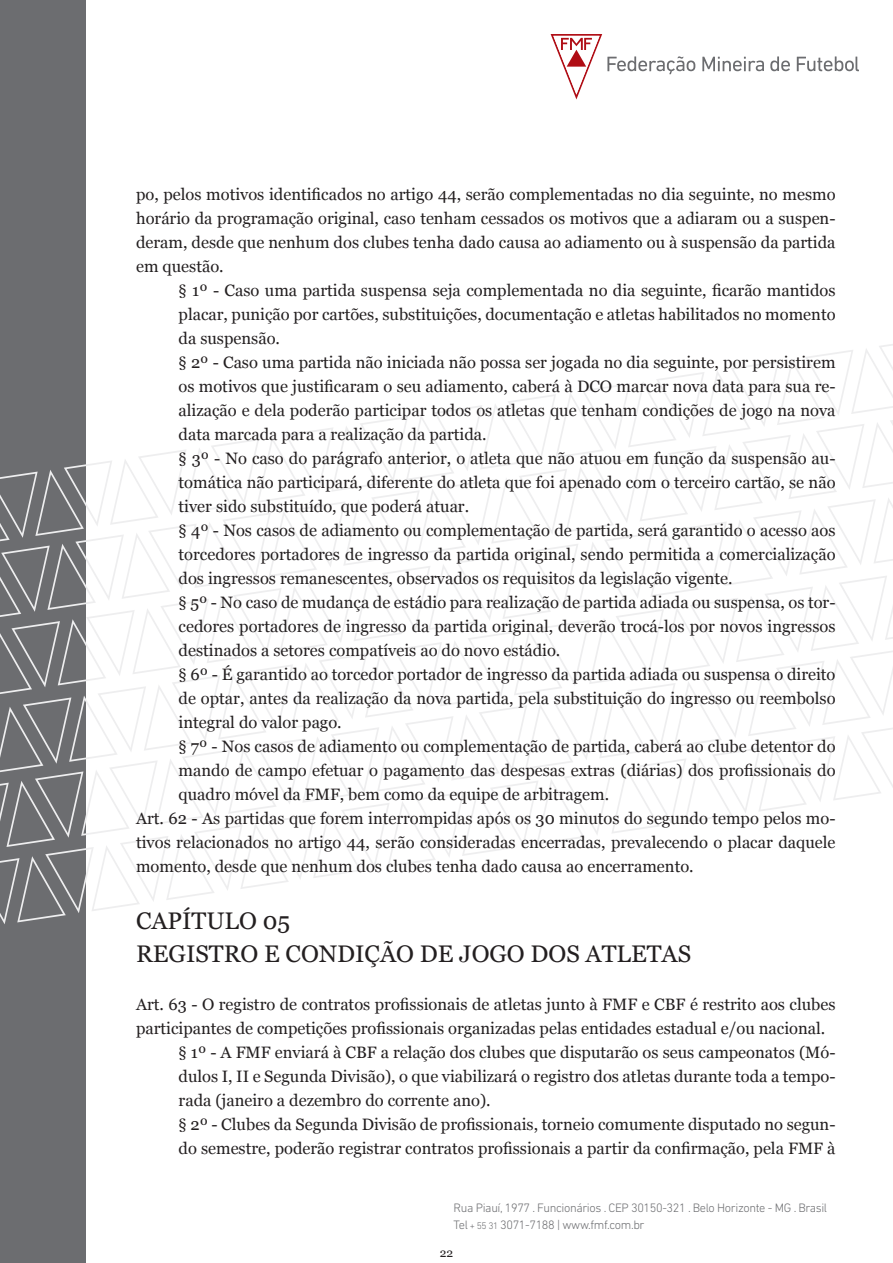
<style>
.page{position:relative;width:893px;height:1263px;background:#fff}
.page>*{position:absolute;margin:0;border:0;box-sizing:border-box;transform-origin:0 0}
.t1{font:24px "Georgia";color:#231f20}
.t2{font:16.5px/24px "Georgia";color:#231f20;text-align:justify}
.t3{font:300 12.45px "DIN Next LT Pro";letter-spacing:-.03em;color:#6c6d70}
.t4{font:12px "Georgia";color:#231f20}
.s1{font-size:9.6px}
</style>
<div class="page">
<div style="left:0;top:0;width:85px;height:1263px;background:#6c6d70"></div>
<svg style="left:0;top:344px;width:893px;height:580px"></svg>
<svg style="left:702px;top:57px;width:62px;height:14px"></svg>
<svg style="left:770px;top:56px;width:20px;height:15px"></svg>
<svg style="left:797px;top:56px;width:62px;height:15px"></svg>
<svg style="left:551px;top:34px;width:144px;height:65px"></svg>
<p class="t2" style="left:136px;top:181px;width:701px">po, pelos motivos identificados no artigo 44, serão complementadas no dia seguinte, no mesmo horário da programação original, caso tenham cessados os motivos que a adiaram ou a suspen&shy;deram, desde que nenhum dos clubes tenha dado causa ao adiamento ou à suspensão da partida em questão.</p>
<p class="t2" style="left:179px;top:277px;width:658px">§ 1º - Caso uma partida suspensa seja complementada no dia seguinte, ficarão mantidos placar, punição por cartões, substituições, documentação e atletas habilitados no momento da suspensão.</p>
<p class="t2" style="left:179px;top:349px;width:658px">§ 2º - Caso uma partida não iniciada não possa ser jogada no dia seguinte, por persistirem os motivos que justificaram o seu adiamento, caberá à DCO marcar nova data para sua re&shy;alização e dela poderão participar todos os atletas que tenham condições de jogo na nova data marcada para a realização da partida.</p>
<p class="t2" style="left:179px;top:445px;width:658px">§ 3º - No caso do parágrafo anterior, o atleta que não atuou em função da suspensão au&shy;tomática não participará, diferente do atleta que foi apenado com o terceiro cartão, se não tiver sido substituído, que poderá atuar.</p>
<p class="t2" style="left:179px;top:517px;width:658px">§ 4º - Nos casos de adiamento ou complementação de partida, será garantido o acesso aos torcedores portadores de ingresso da partida original, sendo permitida a comercialização dos ingressos remanescentes, observados os requisitos da legislação vigente.</p>
<p class="t2" style="left:179px;top:589px;width:658px">§ 5º - No caso de mudança de estádio para realização de partida adiada ou suspensa, os tor&shy;cedores portadores de ingresso da partida original, deverão trocá-los por novos ingressos destinados a setores compatíveis ao do novo estádio.</p>
<p class="t2" style="left:179px;top:661px;width:658px">§ 6º - É garantido ao torcedor portador de ingresso da partida adiada ou suspensa o direito de optar, antes da realização da nova partida, pela substituição do ingresso ou reembolso integral do valor pago.</p>
<p class="t2" style="left:179px;top:733px;width:658px">§ 7º - Nos casos de adiamento ou complementação de partida, caberá ao clube detentor do mando de campo efetuar o pagamento das despesas extras (diárias) dos profissionais do quadro móvel da FMF, bem como da equipe de arbitragem.</p>
<p class="t2" style="left:136px;top:805px;width:701px">Art. 62 - As partidas que forem interrompidas após os 30 minutos do segundo tempo pelos mo&shy;tivos relacionados no artigo 44, serão consideradas encerradas, prevalecendo o placar daquele momento, desde que nenhum dos clubes tenha dado causa ao encerramento.</p>
<p class="t1" style="left:136px;top:903px;width:156px">CAPÍTULO 05</p>
<p class="t1" style="left:136px;top:936px;width:557px">REGISTRO E CONDIÇÃO DE JOGO DOS ATLETAS</p>
<p class="t2" style="left:136px;top:991px;width:701px">Art. 63 - O registro de contratos profissionais de atletas junto à FMF e CBF é restrito aos clubes participantes de competições profissionais organizadas pelas entidades estadual e/ou nacional.</p>
<p class="t2" style="left:179px;top:1039px;width:658px">§ 1º - A FMF enviará à CBF a relação dos clubes que disputarão os seus campeonatos (Mó&shy;dulos I, II e Segunda Divisão), o que viabilizará o registro dos atletas durante toda a tempo&shy;rada (janeiro a dezembro do corrente ano).</p>
<p class="t2" style="left:179px;top:1111px;width:658px">§ 2º - Clubes da Segunda Divisão de profissionais, torneio comumente disputado no segun&shy;do semestre, poderão registrar contratos profissionais a partir da confirmação, pela FMF à</p>
<p class="t3" style="left:454px;top:1201px;width:375px">Rua Piauí, 1977 . Funcionários . CEP 30150-321 . Belo Horizonte - MG . Brasil</p>
<p class="t3" style="left:454px;top:1217px;width:192px">Tel <span class="s1">+ 55 31</span> 3071-7188 | www.fmf.com.br</p>
<p class="t4" style="left:440px;top:1244px;width:15px">22</p>
</div>
